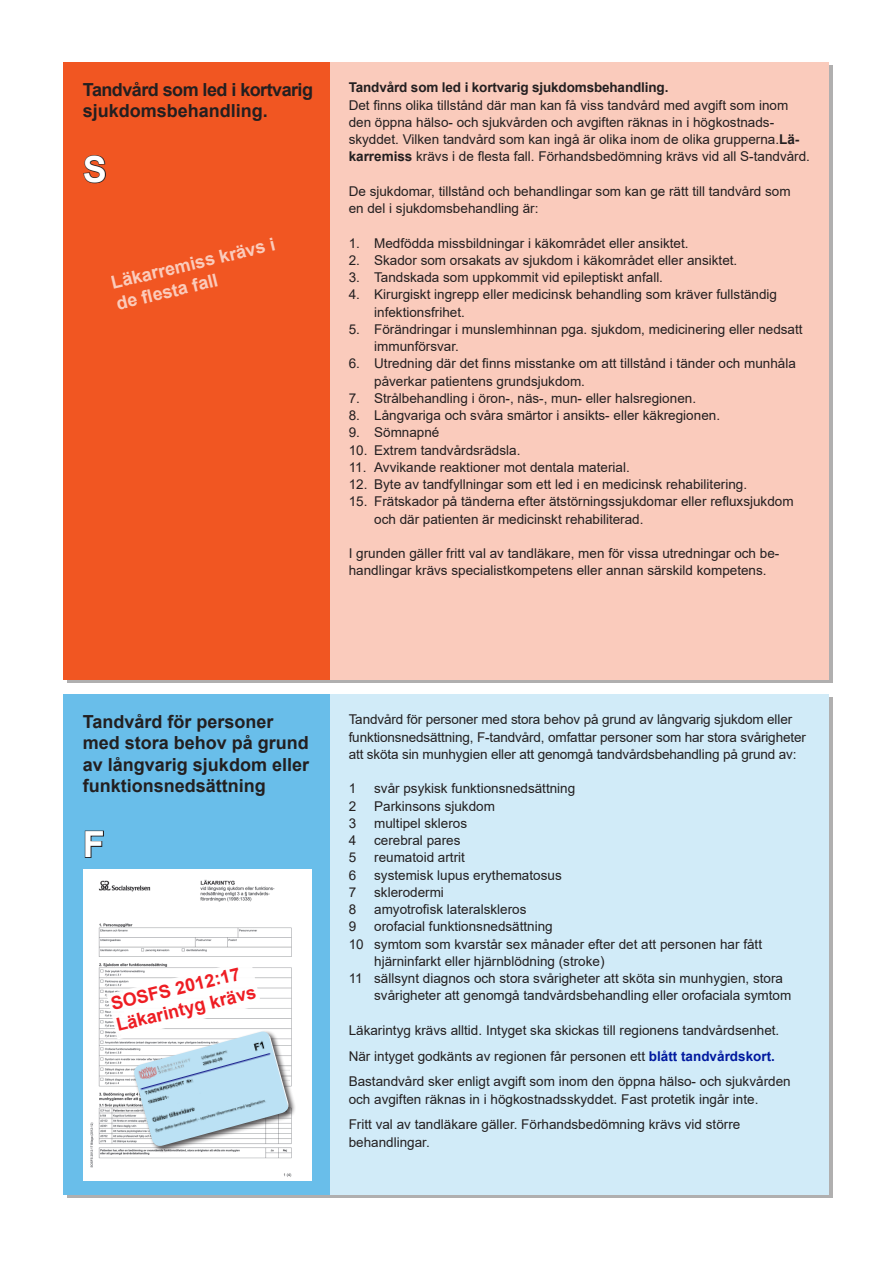
<style>
.page{position:relative;width:893px;height:1263px;background:#fff}
.page>*{position:absolute;margin:0;border:0;box-sizing:border-box;transform-origin:0 0}
.t1{font:700 36px "Arial";color:#fff}
.t2{font:700 18px/21.6px "Arial";color:#231f20}
.t3{font:700 18px/21.6px "Arial";letter-spacing:-.03em;color:#231f20}
.t4{font:700 18px/21.9px "Arial";color:#fff}
.t5{font:700 18px/21.6px "Arial";color:#ee1d23}
.t6{font:13.5px/17.2px "Arial";color:#231f20}
.t7{font:700 13.5px "Arial";letter-spacing:-.01em;color:#231f20}
.s1{font-weight:700}
.s2{font-weight:700;color:#00199f}
</style>
<div class="page">
<div style="left:64px;top:62px;width:765px;height:618px;background:#f15622"></div>
<div style="left:330px;top:62px;width:499px;height:618px;background:#facbbc"></div>
<svg style="left:83px;top:155px;width:23px;height:29px"></svg>
<div style="left:64px;top:694px;width:765px;height:501px;background:#69beea"></div>
<div style="left:330px;top:694px;width:499px;height:501px;background:#d1ebf8"></div>
<svg style="left:84px;top:830px;width:20px;height:28px"></svg>
<div style="left:83px;top:869px;width:229px;height:311px;background:#fff"></div>
<img style="left:90px;top:879px;width:202px;height:298px">
<div style="left:133px;top:1030px;width:163px;height:123px;background:#231f20;opacity:.75"></div>
<img style="left:132px;top:1031px;width:158px;height:117px">
<svg style="left:107px;top:960px;width:154px;height:79px"></svg>
<p class="t3" style="left:83px;top:79px;width:232px">Tandvård som led i kortvarig sjukdomsbehandling.</p>
<p class="t1" style="left:83px;top:144px;width:26px">S</p>
<h2 class="t4" style="left:109px;top:271px;width:170px;rotate:-13deg">Läkarremiss krävs i de fl esta fall</h2>
<p class="t7" style="left:349px;top:78px;width:321px">Tandvård som led i kortvarig sjukdomsbehandling.</p>
<p class="t6" style="left:349px;top:96px;width:441px">Det finns olika tillstånd där man kan få viss tandvård med avgift som inom den öppna hälso- och sjukvården och avgiften räknas in i högkostnads-</p>
<p class="t6" style="left:349px;top:131px;width:463px">skyddet. Vilken tandvård som kan ingå är olika inom de olika grupperna.<span class="s1">Lä&shy;karremiss</span> krävs i de flesta fall. Förhandsbedömning krävs vid all S-tandvård.</p>
<p class="t6" style="left:349px;top:182px;width:443px">De sjukdomar, tillstånd och behandlingar som kan ge rätt till tandvård som en del i sjukdomsbehandling är:</p>
<p class="t6" style="left:349px;top:234px;width:341px">1. Medfödda missbildningar i käkområdet eller ansiktet.</p>
<p class="t6" style="left:349px;top:251px;width:390px">2. Skador som orsakats av sjukdom i käkområdet eller ansiktet.</p>
<p class="t6" style="left:349px;top:269px;width:316px">3. Tandskada som uppkommit vid epileptiskt anfall.</p>
<p class="t6" style="left:374px;top:286px;width:404px;text-indent:-26px">4. Kirurgiskt ingrepp eller medicinsk behandling som kräver fullständig infektionsfrihet.</p>
<p class="t6" style="left:374px;top:320px;width:430px;text-indent:-26px">5. Förändringar i munslemhinnan pga. sjukdom, medicinering eller nedsatt immunförsvar.</p>
<p class="t6" style="left:374px;top:355px;width:423px;text-indent:-26px">6. Utredning där det finns misstanke om att tillstånd i tänder och munhåla påverkar patientens grundsjukdom.</p>
<p class="t6" style="left:349px;top:389px;width:349px">7. Strålbehandling i öron-, näs-, mun- eller halsregionen.</p>
<p class="t6" style="left:349px;top:407px;width:373px">8. Långvariga och svåra smärtor i ansikts- eller käkregionen.</p>
<p class="t6" style="left:349px;top:424px;width:92px">9. Sömnapné</p>
<p class="t6" style="left:349px;top:441px;width:173px">10. Extrem tandvårdsrädsla.</p>
<p class="t6" style="left:349px;top:458px;width:283px">11. Avvikande reaktioner mot dentala material.</p>
<p class="t6" style="left:349px;top:476px;width:400px">12. Byte av tandfyllningar som ett led i en medicinsk rehabilitering.</p>
<p class="t6" style="left:374px;top:493px;width:421px;text-indent:-26px">15. Frätskador på tänderna efter ätstörningssjukdomar eller refluxsjukdom och där patienten är medicinskt rehabiliterad.</p>
<p class="t6" style="left:349px;top:545px;width:431px">I grunden gäller fritt val av tandläkare, men för vissa utredningar och be&shy;handlingar krävs specialistkompetens eller annan särskild kompetens.</p>
<p class="t2" style="left:83px;top:711px;width:228px">Tandvård för personer med stora behov på grund av långvarig sjukdom eller funktionsnedsättning</p>
<p class="t1" style="left:83px;top:819px;width:23px">F</p>
<p class="t5" style="left:109px;top:993px;width:145px;rotate:-13deg">SOSFS 2012:17<br>Läkarintyg krävs</p>
<p class="t6" style="left:349px;top:711px;width:459px">Tandvård för personer med stora behov på grund av långvarig sjukdom eller funktionsnedsättning, F-tandvård, omfattar personer som har stora svårigheter att sköta sin munhygien eller att genomgå tandvårdsbehandling på grund av:</p>
<p class="t6" style="left:349px;top:780px;width:9px">1</p>
<p class="t6" style="left:374px;top:780px;width:203px">svår psykisk funktionsnedsättning</p>
<p class="t6" style="left:349px;top:797px;width:9px">2</p>
<p class="t6" style="left:374px;top:797px;width:122px">Parkinsons sjukdom</p>
<p class="t6" style="left:349px;top:814px;width:9px">3</p>
<p class="t6" style="left:374px;top:814px;width:95px">multipel skleros</p>
<p class="t6" style="left:349px;top:831px;width:9px">4</p>
<p class="t6" style="left:374px;top:831px;width:88px">cerebral pares</p>
<p class="t6" style="left:349px;top:849px;width:9px">5</p>
<p class="t6" style="left:374px;top:849px;width:92px">reumatoid artrit</p>
<p class="t6" style="left:349px;top:866px;width:9px">6</p>
<p class="t6" style="left:374px;top:866px;width:189px">systemisk lupus erythematosus</p>
<p class="t6" style="left:349px;top:883px;width:9px">7</p>
<p class="t6" style="left:374px;top:883px;width:71px">sklerodermi</p>
<p class="t6" style="left:349px;top:900px;width:9px">8</p>
<p class="t6" style="left:374px;top:900px;width:154px">amyotrofisk lateralskleros</p>
<p class="t6" style="left:349px;top:918px;width:9px">9</p>
<p class="t6" style="left:374px;top:918px;width:180px">orofacial funktionsnedsättning</p>
<p class="t6" style="left:374px;top:935px;width:389px;text-indent:-26px">10 symtom som kvarstår sex månader efter det att personen har fått hjärninfarkt eller hjärnblödning (stroke)</p>
<p class="t6" style="left:374px;top:969px;width:419px;text-indent:-26px">11 sällsynt diagnos och stora svårigheter att sköta sin munhygien, stora svårigheter att genomgå tandvårdsbehandling eller orofaciala symtom</p>
<p class="t6" style="left:349px;top:1021px;width:432px">Läkarintyg krävs alltid. Intyget ska skickas till regionens tandvårdsenhet.</p>
<p class="t6" style="left:349px;top:1047px;width:428px">När intyget godkänts av regionen får personen ett <span class="s2">blått tandvårdskort.</span></p>
<p class="t6" style="left:349px;top:1073px;width:443px">Bastandvård sker enligt avgift som inom den öppna hälso- och sjukvården och avgiften räknas in i högkostnadsskyddet. Fast protetik ingår inte.</p>
<p class="t6" style="left:349px;top:1116px;width:393px">Fritt val av tandläkare gäller. Förhandsbedömning krävs vid större behandlingar.</p>
</div>
